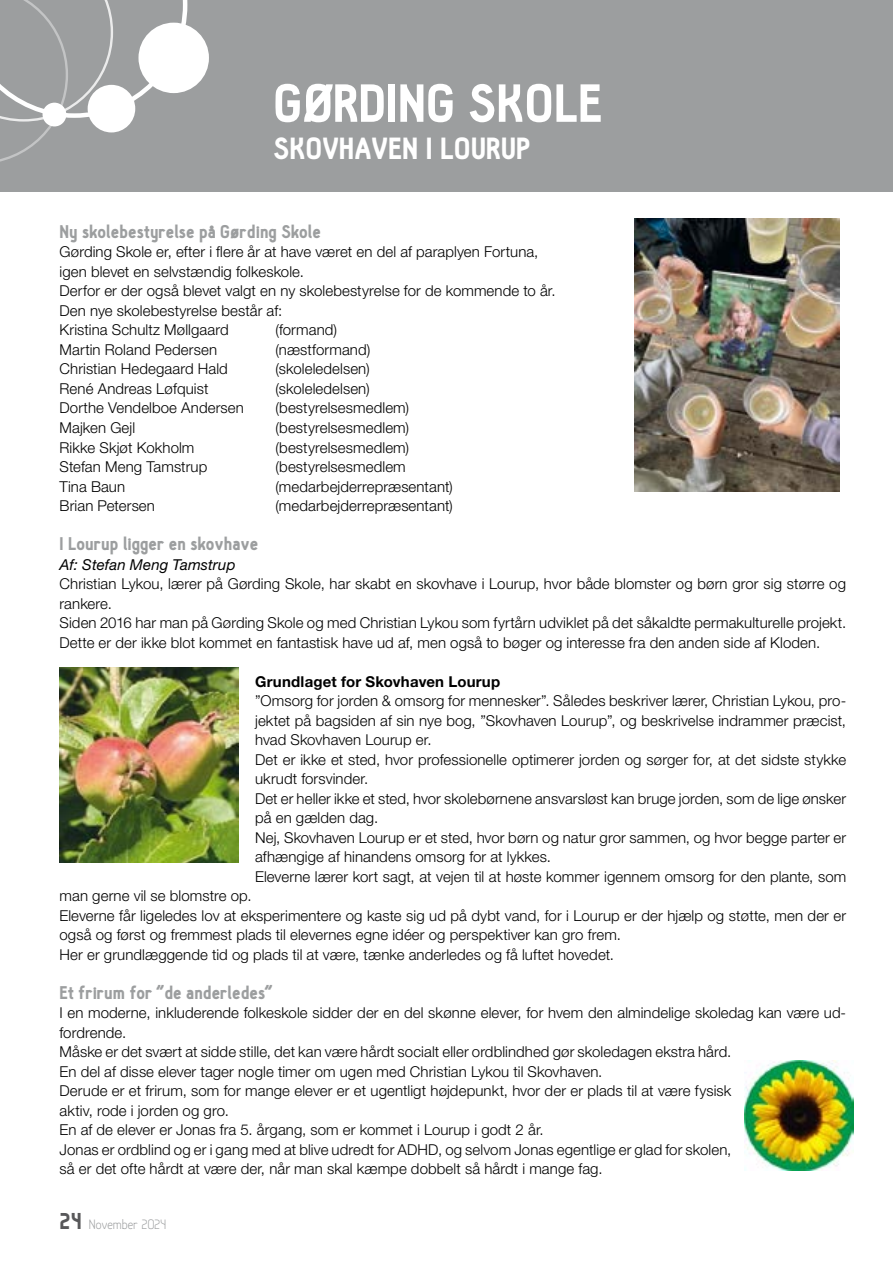
<style>
.page{position:relative;width:893px;height:1263px;background:#fff}
.page>*{position:absolute;margin:0;border:0;box-sizing:border-box;transform-origin:0 0}
.t1{font:900 52.5px "Hallosans";color:#fff}
.t2{font:900 30px "Hallosans";color:#fff}
.t3{font:900 18px "Hallosans";color:#9c9e9f}
.t4{font:300 15px/19.5px "Helvetica Neue";letter-spacing:.005em;color:#000}
.t5{font:700 15px "Helvetica Neue";letter-spacing:.015em;color:#000}
.t6{font:italic 15px "Helvetica Neue";letter-spacing:.005em;color:#000}
.t7{font:300 15px "Hallosans";color:#9c9e9f}
.s1{font-weight:900;font-size:22.5px;color:#58585a}
</style>
<div class="page">
<div style="left:0;top:0;width:893px;height:191px;background:#9c9e9f"></div>
<div style="left:138px;top:23px;width:71px;height:70px;background:#fff;border-radius:50%"></div>
<svg style="left:0;top:0;width:187px;height:162px"></svg>
<div style="left:88px;top:85px;width:47px;height:47px;background:#fff;border-radius:50%"></div>
<div style="left:43px;top:103px;width:23px;height:23px;background:#fff;border-radius:50%"></div>
<img style="left:744px;top:1061px;width:109px;height:110px">
<img style="left:635px;top:218px;width:204px;height:273px">
<img style="left:60px;top:667px;width:178px;height:195px">
<h1 class="t1" style="left:273px;top:75px;width:330px">GØRDING SKOLE</h1>
<h2 class="t2" style="left:273px;top:132px;width:258px">SKOVHAVEN I LOURUP</h2>
<p class="t3" style="left:60px;top:222px;width:263px">Ny skolebestyrelse på Gørding Skole</p>
<p class="t4" style="left:60px;top:242px;width:498px">Gørding Skole er, efter i flere år at have været en del af paraplyen Fortuna, igen blevet en selvstændig folkeskole.<br>Derfor er der også blevet valgt en ny skolebestyrelse for de kommende to år.<br>Den nye skolebestyrelse består af:<br>Kristina Schultz Møllgaard</p>
<p class="t4" style="left:276px;top:320px;width:63px">(formand)</p>
<p class="t4" style="left:60px;top:339px;width:159px">Martin Roland Pedersen</p>
<p class="t4" style="left:276px;top:339px;width:96px">(næstformand)</p>
<p class="t4" style="left:60px;top:359px;width:170px">Christian Hedegaard Hald</p>
<p class="t4" style="left:276px;top:359px;width:96px">(skoleledelsen)</p>
<p class="t4" style="left:60px;top:378px;width:150px">René Andreas Løfquist</p>
<p class="t4" style="left:276px;top:378px;width:96px">(skoleledelsen)</p>
<p class="t4" style="left:60px;top:398px;width:186px">Dorthe Vendelboe Andersen</p>
<p class="t4" style="left:276px;top:398px;width:135px">(bestyrelsesmedlem)</p>
<p class="t4" style="left:60px;top:417px;width:77px">Majken Gejl</p>
<p class="t4" style="left:276px;top:417px;width:135px">(bestyrelsesmedlem)</p>
<p class="t4" style="left:60px;top:437px;width:136px">Rikke Skjøt Kokholm</p>
<p class="t4" style="left:276px;top:437px;width:135px">(bestyrelsesmedlem)</p>
<p class="t4" style="left:60px;top:456px;width:149px">Stefan Meng Tamstrup</p>
<p class="t4" style="left:276px;top:456px;width:132px">(bestyrelsesmedlem</p>
<p class="t4" style="left:60px;top:476px;width:67px">Tina Baun</p>
<p class="t4" style="left:276px;top:476px;width:179px">(medarbejderrepræsentant)</p>
<p class="t4" style="left:60px;top:495px;width:97px">Brian Petersen</p>
<p class="t4" style="left:276px;top:495px;width:179px">(medarbejderrepræsentant)</p>
<p class="t3" style="left:60px;top:534px;width:200px">I Lourup ligger en skovhave</p>
<p class="t6" style="left:60px;top:553px;width:178px">Af: Stefan Meng Tamstrup</p>
<p class="t4" style="left:60px;top:573px;width:788px">Christian Lykou, lærer på Gørding Skole, har skabt en skovhave i Lourup, hvor både blomster og børn gror sig større og rankere.<br>Siden 2016 har man på Gørding Skole og med Christian Lykou som fyrtårn udviklet på det såkaldte permakulturelle projekt.<br>Dette er der ikke blot kommet en fantastisk have ud af, men også to bøger og interesse fra den anden side af Kloden.</p>
<p class="t5" style="left:255px;top:669px;width:247px">Grundlaget for Skovhaven Lourup</p>
<p class="t4" style="left:255px;top:690px;width:593px">”Omsorg for jorden &amp; omsorg for mennesker”. Således beskriver lærer, Christian Lykou, pro&shy;jektet på bagsiden af sin nye bog, ”Skovhaven Lourup”, og beskrivelse indrammer præcist, hvad Skovhaven Lourup er.<br>Det er ikke et sted, hvor professionelle optimerer jorden og sørger for, at det sidste stykke ukrudt forsvinder.<br>Det er heller ikke et sted, hvor skolebørnene ansvarsløst kan bruge jorden, som de lige ønsker på en gælden dag.<br>Nej, Skovhaven Lourup er et sted, hvor børn og natur gror sammen, og hvor begge parter er afhængige af hinandens omsorg for at lykkes.<br>Eleverne lærer kort sagt, at vejen til at høste kommer igennem omsorg for den plante, som</p>
<p class="t4" style="left:60px;top:885px;width:788px">man gerne vil se blomstre op.<br>Eleverne får ligeledes lov at eksperimentere og kaste sig ud på dybt vand, for i Lourup er der hjælp og støtte, men der er også og først og fremmest plads til elevernes egne idéer og perspektiver kan gro frem.<br>Her er grundlæggende tid og plads til at være, tænke anderledes og få luftet hovedet.</p>
<p class="t3" style="left:60px;top:982px;width:215px">Et frirum for ”de anderledes”</p>
<p class="t4" style="left:60px;top:1002px;width:788px">I en moderne, inkluderende folkeskole sidder der en del skønne elever, for hvem den almindelige skoledag kan være ud&shy;fordrende.<br>Måske er det svært at sidde stille, det kan være hårdt socialt eller ordblindhed gør skoledagen ekstra hård.<br>En del af disse elever tager nogle timer om ugen med Christian Lykou til Skovhaven.<br>Derude er et frirum, som for mange elever er et ugentligt højdepunkt, hvor der er plads til at være fysisk<br>aktiv, rode i jorden og gro.<br>En af de elever er Jonas fra 5. årgang, som er kommet i Lourup i godt 2 år.<br>Jonas er ordblind og er i gang med at blive udredt for ADHD, og selvom Jonas egentlige er glad for skolen,<br>så er det ofte hårdt at være der, når man skal kæmpe dobbelt så hårdt i mange fag.</p>
<p class="t7" style="left:60px;top:1216px;width:108px"><span class="s1">24</span> November 2024</p>
</div>
